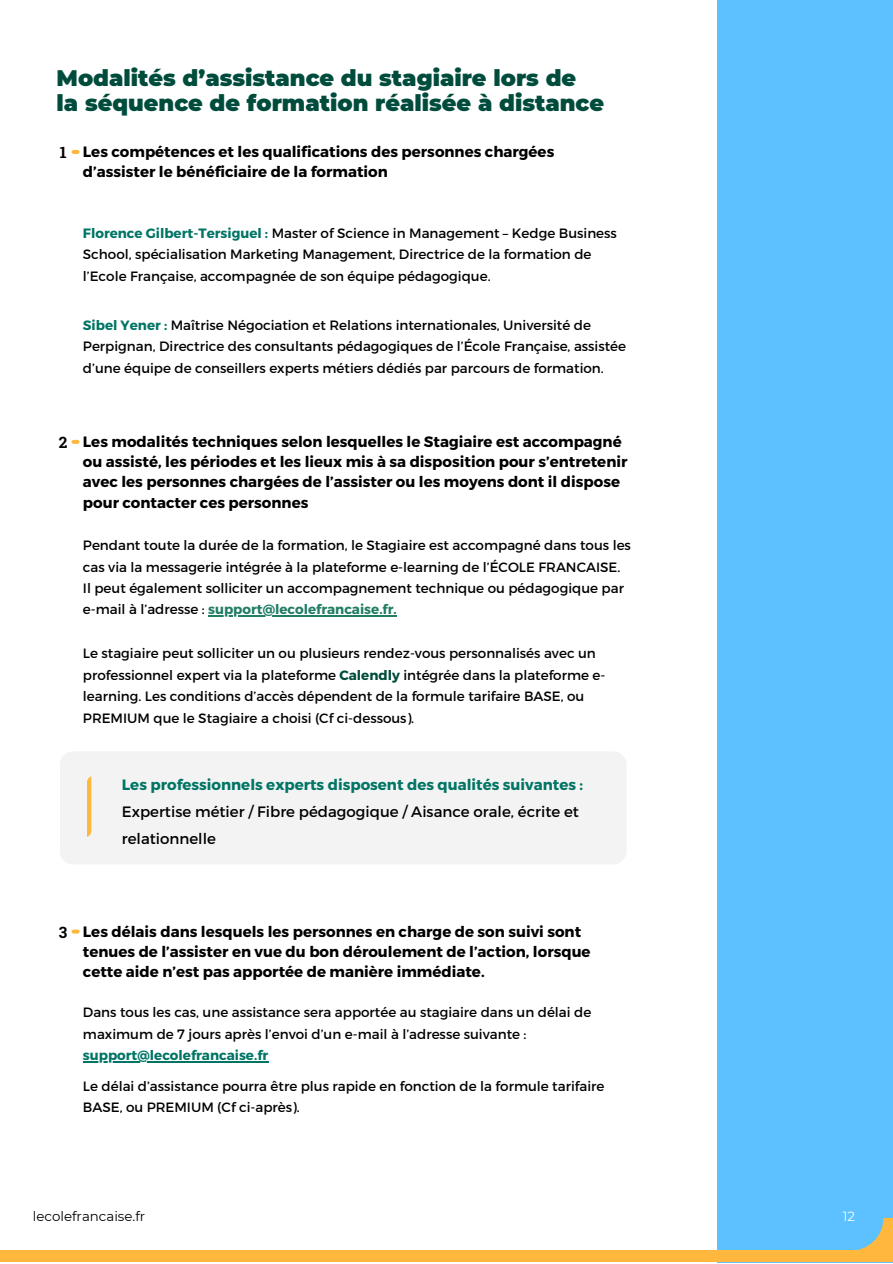
<style>
.page{position:relative;width:893px;height:1264px;background:#fff}
.page>*{position:absolute;margin:0;border:0;box-sizing:border-box;transform-origin:0 0}
.t1{font:900 22.5px/24.6px "Montserrat";color:#004c3c}
.t2{font:700 15.6px "Roboto Slab";color:#000}
.t3{font:700 15px/20.2px "Montserrat";color:#000}
.t4{font:15px/27px "Montserrat";color:#000}
.t5{font:700 15px "Montserrat";color:#007565}
.t6{font:13.5px/21.3px "Montserrat";color:#000}
.t7{font:700 13.5px "Montserrat";color:#007565}
.t8{font:13.35px "Montserrat";color:#000}
.t9{font:13.35px "Montserrat";color:#fff}
.s1{font-weight:700;color:#007565}
.s2{font-weight:700;color:#217e65}
.s3{font-weight:700;color:#004c3c}
</style>
<div class="page">
<div style="left:717px;top:0;width:175px;height:1262px;background:#5dc0ff"></div>
<svg style="left:857px;top:1217px;width:35px;height:33px"></svg>
<div style="left:0;top:1250px;width:892px;height:12px;background:#ffb83d"></div>
<svg style="left:72px;top:150px;width:7px;height:4px"></svg>
<svg style="left:72px;top:440px;width:7px;height:4px"></svg>
<svg style="left:72px;top:929px;width:7px;height:4px"></svg>
<hr style="left:208px;top:615px;width:189px;height:1px;background:#217e65">
<hr style="left:83px;top:1061px;width:185px;height:1px;background:#007565">
<div style="left:60px;top:751px;width:566px;height:113px;background:#f3f3f3;border-radius:13px"></div>
<svg style="left:87px;top:776px;width:4px;height:61px"></svg>
<h1 class="t1" style="left:57px;top:66px;width:549px">Modalités d’assistance du stagiaire lors de<br>la séquence de formation réalisée à distance</h1>
<p class="t2" style="left:60px;top:142px;width:8px">1</p>
<p class="t3" style="left:83px;top:141px;width:473px">Les compétences et les qualifications des personnes chargées d’assister le bénéficiaire de la formation</p>
<p class="t6" style="left:83px;top:222px;width:535px"><span class="s1">Florence Gilbert-Tersiguel :</span> Master of Science in Management – Kedge Business<br>School, spécialisation Marketing Management, Directrice de la formation de l’Ecole Française, accompagnée de son équipe pédagogique.</p>
<p class="t6" style="left:83px;top:314px;width:544px"><span class="s1">Sibel Yener :</span> Maîtrise Négociation et Relations internationales, Université de<br>Perpignan, Directrice des consultants pédagogiques de l’École Française, assistée d’une équipe de conseillers experts métiers dédiés par parcours de formation.</p>
<p class="t2" style="left:59px;top:431px;width:10px">2</p>
<p class="t3" style="left:83px;top:430px;width:546px">Les modalités techniques selon lesquelles le Stagiaire est accompagné ou assisté, les périodes et les lieux mis à sa disposition pour s’entretenir avec les personnes chargées de l’assister ou les moyens dont il dispose pour contacter ces personnes</p>
<p class="t6" style="left:83px;top:534px;width:549px">Pendant toute la durée de la formation, le Stagiaire est accompagné dans tous les cas via la messagerie intégrée à la plateforme e-learning de l’ÉCOLE FRANCAISE.<br>Il peut également solliciter un accompagnement technique ou pédagogique par e-mail à l’adresse : <span class="s2">support@lecolefrancaise.fr.</span></p>
<p class="t6" style="left:83px;top:642px;width:524px">Le stagiaire peut solliciter un ou plusieurs rendez-vous personnalisés avec un professionnel expert via la plateforme <span class="s3">Calendly</span> intégrée dans la plateforme e&shy;learning. Les conditions d’accès dépendent de la formule tarifaire BASE, ou PREMIUM que le Stagiaire a choisi (Cf ci-dessous).</p>
<p class="t5" style="left:122px;top:775px;width:462px">Les professionnels experts disposent des qualités suivantes :</p>
<p class="t4" style="left:122px;top:797px;width:458px">Expertise métier / Fibre pédagogique / Aisance orale, écrite et relationnelle</p>
<p class="t2" style="left:59px;top:921px;width:10px">3</p>
<p class="t3" style="left:83px;top:920px;width:509px">Les délais dans lesquels les personnes en charge de son suivi sont tenues de l’assister en vue du bon déroulement de l’action, lorsque cette aide n’est pas apportée de manière immédiate.</p>
<p class="t6" style="left:83px;top:1001px;width:510px">Dans tous les cas, une assistance sera apportée au stagiaire dans un délai de maximum de 7 jours après l’envoi d’un e-mail à l’adresse suivante :</p>
<p class="t7" style="left:83px;top:1046px;width:187px">support@lecolefrancaise.fr</p>
<p class="t6" style="left:83px;top:1074px;width:523px">Le délai d’assistance pourra être plus rapide en fonction de la formule tarifaire<br>BASE, ou PREMIUM (Cf ci-après).</p>
<p class="t8" style="left:33px;top:1207px;width:114px">lecolefrancaise.fr</p>
<p class="t9" style="left:842px;top:1207px;width:14px">12</p>
</div>
